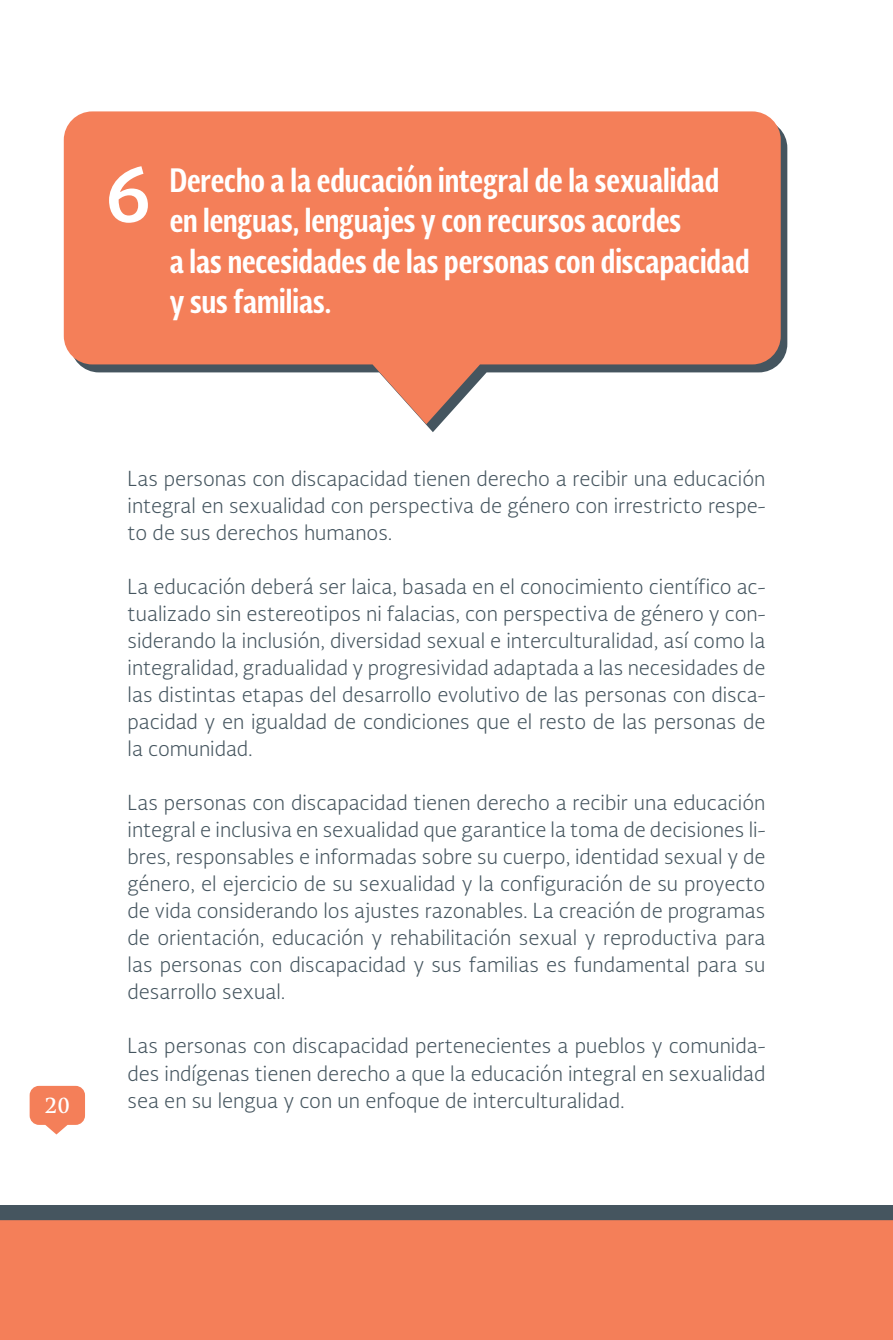
<style>
.page{position:relative;width:893px;height:1340px;background:#fff}
.page>*{position:absolute;margin:0;border:0;box-sizing:border-box;transform-origin:0 0}
.t1{font:700 76.73px "Soberana Sans";color:#fff}
.t2{font:700 31.5px/40.5px "Soberana Sans Condensed";color:#fff}
.t3{font:300 20.25px/27px "Soberana Sans";color:#45555f;text-align:justify}
.t4{font:700 20.25px "Soberana Titular";color:#fff}
</style>
<div class="page">
<svg style="left:30px;top:1085px;width:55px;height:49px"></svg>
<svg style="left:425px;top:130px;width:362px;height:302px"></svg>
<svg style="left:64px;top:111px;width:717px;height:313px;fill:#f47f59"></svg>
<div style="left:0;top:1205px;width:893px;height:122px;background:#45555f"></div>
<div style="left:0;top:1220px;width:893px;height:119px;background:#f47f59"></div>
<h1 class="t1" style="left:104px;top:141px;width:51px">6</h1>
<h2 class="t2" style="left:170px;top:159px;width:581px">Derecho a la educación integral de la sexualidad en lenguas, lenguajes y con recursos acordes<br>a las necesidades de las personas con discapacidad y sus familias.</h2>
<p class="t4" style="left:45px;top:1093px;width:27px">20</p>
<p class="t3" style="left:128px;top:464px;width:639px">Las personas con discapacidad tienen derecho a recibir una educación integral en sexualidad con perspectiva de género con irrestricto respe&shy;to de sus derechos humanos.</p>
<p class="t3" style="left:128px;top:572px;width:639px">La educación deberá ser laica, basada en el conocimiento científico ac&shy;tualizado sin estereotipos ni falacias, con perspectiva de género y con&shy;siderando la inclusión, diversidad sexual e interculturalidad, así como la integralidad, gradualidad y progresividad adaptada a las necesidades de las distintas etapas del desarrollo evolutivo de las personas con disca&shy;pacidad y en igualdad de condiciones que el resto de las personas de la comunidad.</p>
<p class="t3" style="left:128px;top:788px;width:639px">Las personas con discapacidad tienen derecho a recibir una educación integral e inclusiva en sexualidad que garantice la toma de decisiones li&shy;bres, responsables e informadas sobre su cuerpo, identidad sexual y de género, el ejercicio de su sexualidad y la configuración de su proyecto de vida considerando los ajustes razonables. La creación de programas de orientación, educación y rehabilitación sexual y reproductiva para las personas con discapacidad y sus familias es fundamental para su desarrollo sexual.</p>
<p class="t3" style="left:128px;top:1031px;width:639px">Las personas con discapacidad pertenecientes a pueblos y comunida&shy;des indígenas tienen derecho a que la educación integral en sexualidad sea en su lengua y con un enfoque de interculturalidad.</p>
</div>
